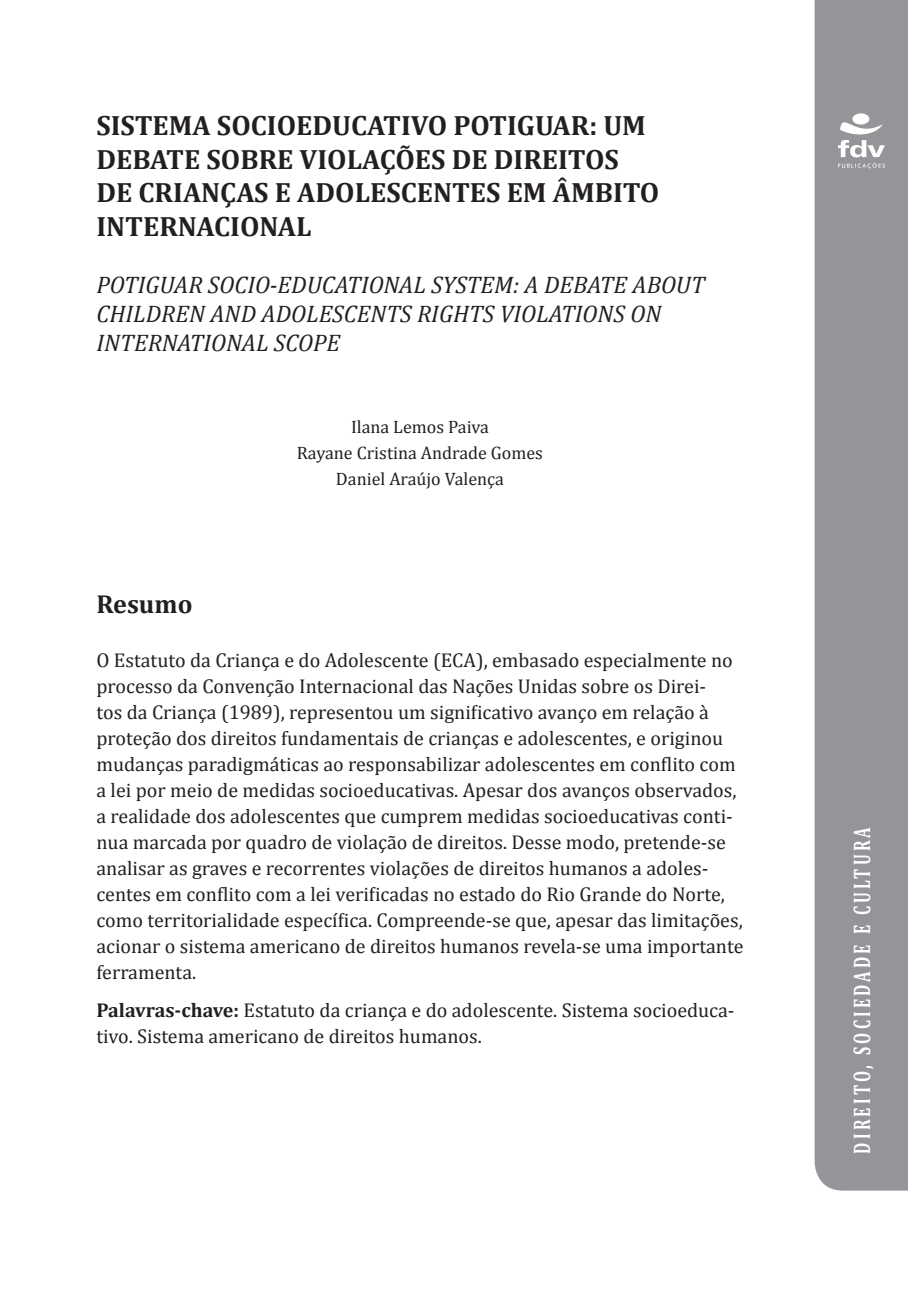
<style>
.page{position:relative;width:908px;height:1304px;background:#fff}
.page>*{position:absolute;margin:0;border:0;box-sizing:border-box;transform-origin:0 0}
.t1{font:700 28px/33.6px "Cambria";color:#231f20}
.t2{font:700 26px "Cambria";color:#231f20}
.t3{font:italic 24px/28.8px "Cambria";color:#231f20}
.t4{font:700 24px "Cambria";color:#fff;scale:.67 1}
.t5{font:20px/26px "Cambria";color:#231f20}
.t6{font:18px/26px "Cambria";color:#231f20;text-align:center}
.s1{font-weight:700}
</style>
<div class="page">
<div style="left:814px;top:0;width:93px;height:1191px;background:#939598"></div>
<svg style="left:837px;top:113px;width:47px;height:56px"></svg>
<h1 class="t1" style="left:96px;top:108px;width:564px">SISTEMA SOCIOEDUCATIVO POTIGUAR: UM<br>DEBATE SOBRE VIOLAÇÕES DE DIREITOS<br>DE CRIANÇAS E ADOLESCENTES EM ÂMBITO<br>INTERNACIONAL</h1>
<p class="t3" style="left:96px;top:269px;width:609px">POTIGUAR SOCIO-EDUCATIONAL SYSTEM: A DEBATE ABOUT<br>CHILDREN AND ADOLESCENTS RIGHTS VIOLATIONS ON<br>INTERNATIONAL SCOPE</p>
<h2 class="t2" style="left:96px;top:586px;width:97px">Resumo</h2>
<p class="t6" style="left:297px;top:414px;width:247px">Ilana Lemos Paiva<br>Rayane Cristina Andrade Gomes<br>Daniel Araújo Valença</p>
<p class="t5" style="left:96px;top:647px;width:648px">O Estatuto da Criança e do Adolescente (ECA), embasado especialmente no processo da Convenção Internacional das Nações Unidas sobre os Direi-<br>tos da Criança (1989), representou um significativo avanço em relação à proteção dos direitos fundamentais de crianças e adolescentes, e originou mudanças paradigmáticas ao responsabilizar adolescentes em conflito com a lei por meio de medidas socioeducativas. Apesar dos avanços observados, a realidade dos adolescentes que cumprem medidas socioeducativas conti&shy;nua marcada por quadro de violação de direitos. Desse modo, pretende-se analisar as graves e recorrentes violações de direitos humanos a adoles&shy;centes em conflito com a lei verificadas no estado do Rio Grande do Norte, como territorialidade específica. Compreende-se que, apesar das limitações, acionar o sistema americano de direitos humanos revela-se uma importante ferramenta.</p>
<p class="t5" style="left:96px;top:997px;width:639px"><span class="s1">Palavras-chave:</span> Estatuto da criança e do adolescente. Sistema socioeduca&shy;tivo. Sistema americano de direitos humanos.</p>
<p class="t4" style="left:844px;top:1154px;width:488px;rotate:-90deg">Direito, Sociedade e Cultura</p>
</div>
